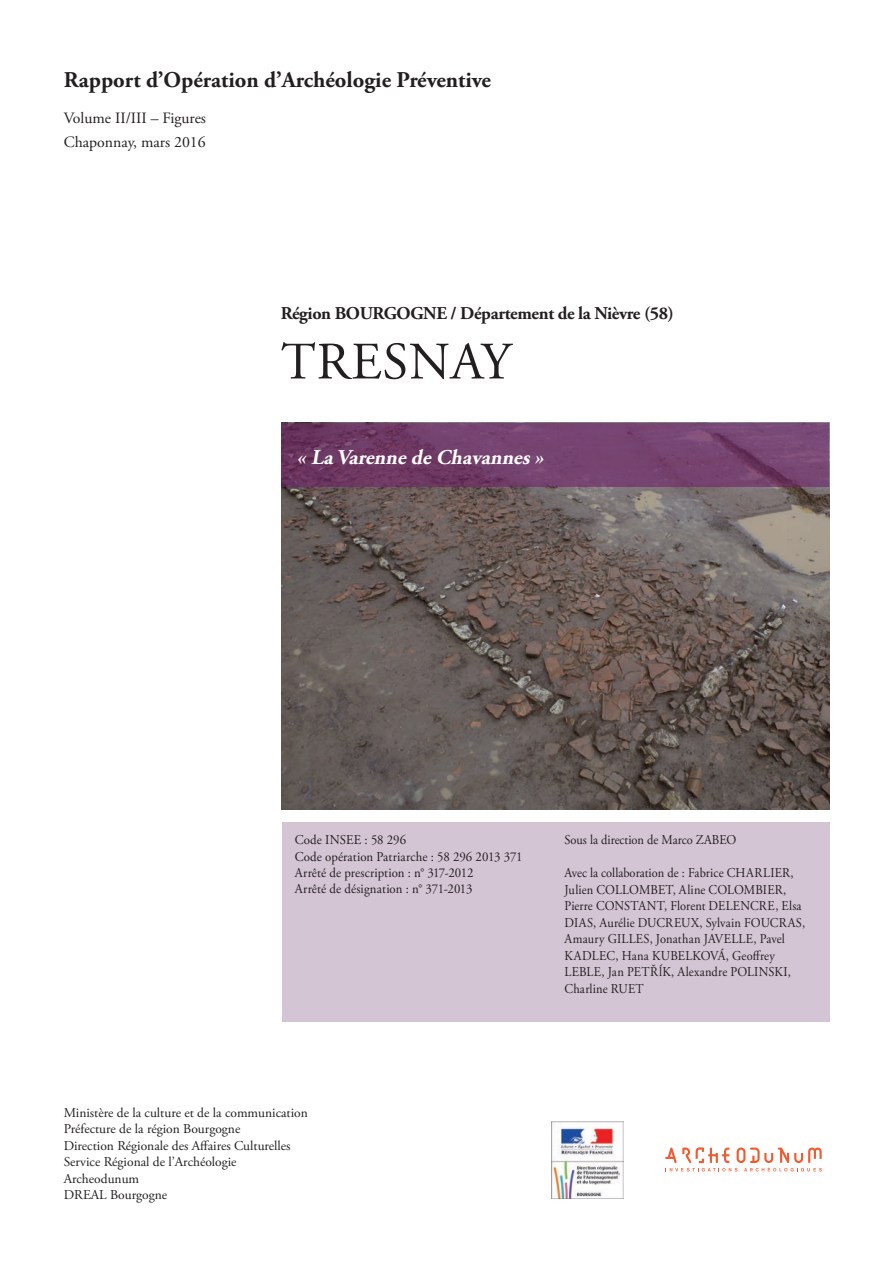
<style>
.page{position:relative;width:893px;height:1263px;background:#fff}
.page>*{position:absolute;margin:0;border:0;box-sizing:border-box;transform-origin:0 0}
.t1{font:52.5px "Adobe Garamond Pro";letter-spacing:.015em;color:#231f20}
.t2{font:700 22.5px "Adobe Garamond Pro";color:#231f20}
.t3{font:italic 700 21px "Adobe Garamond Pro";color:#fff}
.t4{font:700 18px "Adobe Garamond Pro";letter-spacing:-.02em;color:#231f20}
.t5{font:15.75px/24px "Adobe Garamond Pro";color:#231f20}
.t6{font:13.5px/16.5px "Adobe Garamond Pro";color:#231f20;scale:.92 1}
.t7{font:13.5px/16.5px "Adobe Garamond Pro";color:#231f20}
.t8{font:13.5px/16.2px "Adobe Garamond Pro";color:#231f20;scale:.95 1}
</style>
<div class="page">
<img style="left:282px;top:487px;width:547px;height:323px">
<div style="left:282px;top:822px;width:547px;height:200px;background:#d4c5d5"></div>
<svg style="left:665px;top:1147px;width:157px;height:25px"></svg>
<img style="left:551px;top:1121px;width:72px;height:78px">
<svg style="left:282px;top:423px;width:547px;height:64px;background:#72406b"></svg>
<p class="t2" style="left:64px;top:67px;width:429px">Rapport d’Opération d’Archéologie Préventive</p>
<p class="t5" style="left:64px;top:107px;width:144px">Volume II/III – Figures<br>Chaponnay, mars 2016</p>
<p class="t4" style="left:281px;top:303px;width:395px">Région BOURGOGNE / Département de la Nièvre (58)</p>
<p class="t1" style="left:281px;top:330px;width:231px">TRESNAY</p>
<p class="t3" style="left:297px;top:445px;width:253px">« La Varenne de Chavannes»</p>
<p class="t8" style="left:295px;top:832px;width:241px">Code INSEE : 58 296<br>Code opération Patriarche : 58 296 2013 371<br>Arrêté de prescription : n° 317-2012<br>Arrêté de désignation : n° 371-2013</p>
<p class="t6" style="left:565px;top:832px;width:188px">Sous la direction de Marco ZABEO</p>
<p class="t6" style="left:565px;top:865px;width:263px">Avec la collaboration de : Fabrice CHARLIER, Julien COLLOMBET, Aline COLOMBIER, Pierre CONSTANT, Florent DELENCRE, Elsa DIAS, Aurélie DUCREUX, Sylvain FOUCRAS, Amaury GILLES, Jonathan JAVELLE, Pavel KADLEC, Hana KUBELKOVÁ, Geoffrey LEBLE, Jan PETŘĺK, Alexandre POLINSKI, Charline RUET</p>
<p class="t7" style="left:64px;top:1105px;width:246px">Ministère de la culture et de la communication<br>Préfecture de la région Bourgogne<br>Direction Régionale des Affaires Culturelles<br>Service Régional de l’Archéologie<br>Archeodunum<br>DREAL Bourgogne</p>
</div>
